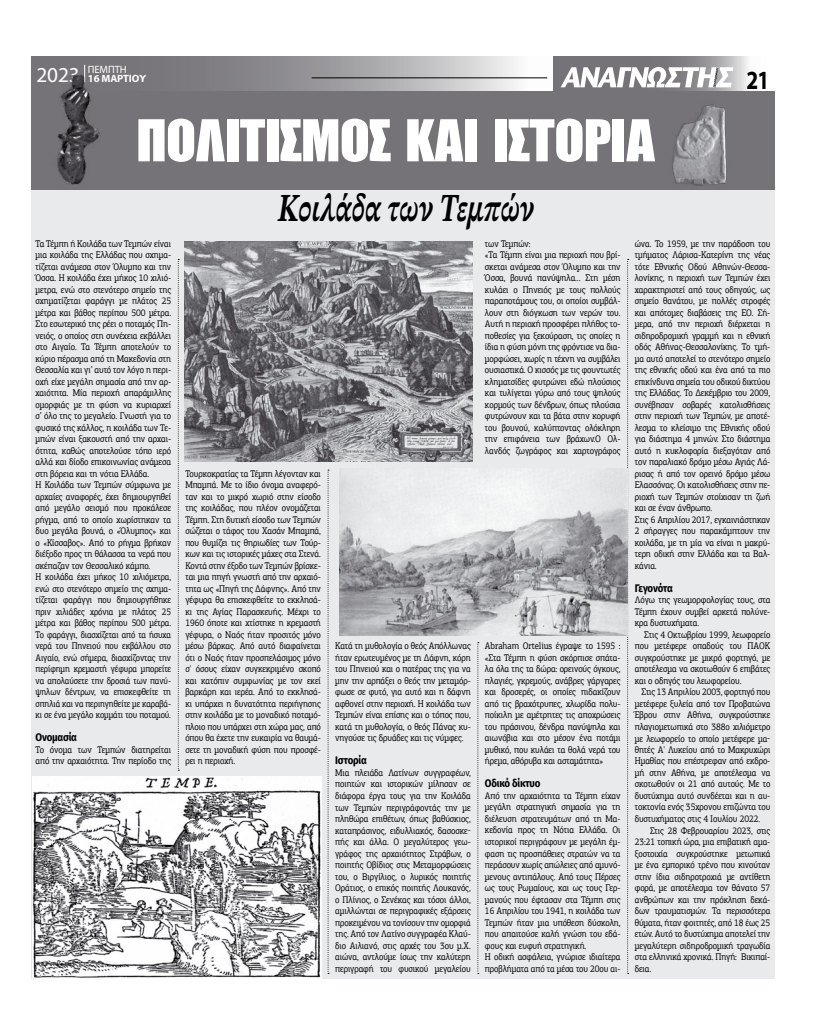
<style>
.page{position:relative;width:823px;height:1035px;background:#fff}
.page>*{position:absolute;margin:0;border:0;box-sizing:border-box;transform-origin:0 0}
.t1{font:900 56px "PF Fusion Sans";letter-spacing:-.02em;color:#fff;scale:1.06 1}
.t2{font:italic 700 39.6px "STIX Two Text";letter-spacing:.01em;color:#000;scale:.7 1}
.t3{font:700 26.3px "Myriad Pro";color:#000;scale:.81 1}
.t4{font:700 11px "Fira Sans";letter-spacing:-.02em;color:#000;scale:.88 1}
.t5{font:700 10.6px/9.4px "Myriad Pro";letter-spacing:-.01em;color:#fff}
.t6{font:9.7px/11.5px "PF Agora Slab Pro";letter-spacing:-.01em;color:#000;text-align:justify;scale:.88 1}
.s1{font-weight:400}
.s2{font-weight:400;font-size:21.3px}
</style>
<div class="page">
<svg style="left:556px;top:57px;width:192px;height:34px;fill:#767479"></svg>
<svg style="left:31px;top:57px;width:525px;height:34px"></svg>
<svg style="left:560px;top:67px;width:173px;height:20px"></svg>
<hr style="left:311px;top:78px;width:236px;height:1px;background:#000">
<div style="left:31px;top:190px;width:743px;height:788px;background:#e9eaeb"></div>
<div style="left:31px;top:91px;width:743px;height:98px;background:#757378"></div>
<img style="left:48px;top:70px;width:54px;height:115px">
<img style="left:662px;top:86px;width:76px;height:100px">
<svg style="left:178px;top:259px;width:1px;height:511px"></svg>
<svg style="left:327px;top:469px;width:2px;height:505px"></svg>
<svg style="left:477px;top:642px;width:1px;height:332px"></svg>
<svg style="left:626px;top:259px;width:2px;height:715px"></svg>
<img style="left:184px;top:241px;width:288px;height:220px">
<img style="left:33px;top:776px;width:288px;height:202px">
<img style="left:339px;top:468px;width:288px;height:167px">
<p class="t5" style="left:37px;top:64px;width:111px;text-indent:51px"><span class="s1">ΠΕΜΠΤΗ<br></span><span class="s2">2023</span> 16 ΜΑΡΤΙΟΥ</p>
<h3 class="t3" style="left:746px;top:63px;width:29px">21</h3>
<h1 class="t1" style="left:136px;top:106px;width:491px">ΠΟΛΙΤΙΣΜΌΣ ΚΑΙ ΙΣΤΟΡΙΑ</h1>
<h2 class="t2" style="left:278px;top:180px;width:367px">Κοιλάδα των Τεμπών</h2>
<p class="t6" style="left:36px;top:238px;width:155px;text-align:left">Τα Τέμπη ή Κοιλάδα των Τεμπών είναι μια κοιλάδα της Ελλάδας που σχημα&shy;τίζεται ανάμεσα στον Όλυμπο και την Όσσα. Η κοιλάδα έχει μήκος 10 χιλιό&shy;μετρα, ενώ στο στενότερο σημείο της σχηματίζεται φαράγγι με πλάτος 25 μέτρα και βάθος περίπου 500 μέτρα.<br>Στο εσωτερικό της ρέει ο ποταμός Πη&shy;νειός, ο οποίος στη συνέχεια εκβάλλει στο Αιγαίο. Τα Τέμπη αποτελούν το κύριο πέρασμα από τη Μακεδονία στη Θεσσαλία και γι’ αυτό τον λόγο η περι&shy;οχή είχε μεγάλη σημασία από την αρ&shy;χαιότητα. Μία περιοχή απαράμιλλης ομορφιάς με τη φύση να κυριαρχεί σ’ όλο της το μεγαλείο. Γνωστή για το φυσικό της κάλλος, η κοιλάδα των Τε&shy;μπών είναι ξακουστή από την αρχαι&shy;ότητα, καθώς αποτελούσε τόπο ιερό αλλά και δίοδο επικοινωνίας ανάμεσα στη βόρεια και τη νότια Ελλάδα.<br>Η Κοιλάδα των Τεμπών σύμφωνα με αρχαίες αναφορές, έχει δημιουργηθεί από μεγάλο σεισμό που προκάλεσε ρήγμα, από το οποίο χωρίστηκαν τα δυο μεγάλα βουνά, ο «Όλυμπος» και ο «Κίσσαβος». Από το ρήγμα βρήκαν διέξοδο προς τη θάλασσα τα νερά που σκέπαζαν τον Θεσσαλικό κάμπο.<br>Η κοιλάδα έχει μήκος 10 χιλιόμετρα, ενώ στο στενότερο σημείο της σχημα&shy;τίζεται φαράγγι που δημιουργήθηκε πριν χιλιάδες χρόνια με πλάτος 25 μέτρα και βάθος περίπου 500 μέτρα.<br>Το φαράγγι, διασχίζεται από τα ήσυχα νερά του Πηνειού που εκβάλλου στο Αιγαίο, ενώ σήμερα, διασχίζοντας την περίφημη κρεμαστή γέφυρα μπορείτε να απολαύσετε την δροσιά των πανύ&shy;ψηλων δέντρων, να επισκεφθείτε τη σπηλιά και να περιηγηθείτε με καραβά&shy;κι σε ένα μεγάλο κομμάτι του ποταμού.</p>
<p class="t4" style="left:36px;top:728px;width:49px">Ονομασία</p>
<p class="t6" style="left:36px;top:744px;width:155px">Το όνομα των Τεμπών διατηρείται από την αρχαιότητα. Την περίοδο της</p>
<p class="t6" style="left:634px;top:238px;width:155px;text-align:left">ώνα. Το 1959, με την παράδοση του τμήματος Λάρισα-Κατερίνη της νέας τότε Εθνικής Οδού Αθηνών-Θεσσα&shy;λονίκης, η περιοχή των Τεμπών έχει χαρακτηριστεί από τους οδηγούς, ως σημείο θανάτου, με πολλές στροφές και απότομες διαβάσεις της ΕΟ. Σή&shy;μερα, από την περιοχή διέρχεται η σιδηροδρομική γραμμή και η εθνική οδός Αθήνας-Θεσσαλονίκης. Το τμή&shy;μα αυτό αποτελεί το στενότερο σημείο της εθνικής οδού και ένα από τα πιο επικίνδυνα σημεία του οδικού δικτύου της Ελλάδας. Το Δεκέμβριο του 2009, συνέβησαν σοβαρές κατολισθήσεις στην περιοχή των Τεμπών, με αποτέ&shy;λεσμα το κλείσιμο της Εθνικής οδού για διάστημα 4 μηνών. Στο διάστημα αυτό η κυκλοφορία διεξαγόταν από τον παραλιακό δρόμο μέσω Αγιάς Λά&shy;ρισας ή από τον ορεινό δρόμο μέσω<br>Ελασσόνας. Οι κατολισθήσεις στην πε&shy;ριοχή των Τεμπών στοίχισαν τη ζωή και σε έναν άνθρωπο.<br>Στις 6 Απριλίου 2017, εγκαινιάστηκαν<br>2 σήραγγες που παρακάμπτουν την κοιλάδα, με τη μία να είναι η μακρύ&shy;τερη οδική στην Ελλάδα και τα Βαλ&shy;κάνια.</p>
<p class="t4" style="left:634px;top:579px;width:45px">Γεγονότα</p>
<p class="t6" style="left:634px;top:594px;width:155px">Λόγω της γεωμορφολογίας τους, στα Τέμπη έχουν συμβεί αρκετά πολύνε&shy;κρα δυστυχήματα.</p>
<p class="t6" style="left:634px;top:629px;width:155px;text-indent:9px">Στις 4 Οκτωβρίου 1999, λεωφορείο που μετέφερε οπαδούς του ΠΑΟΚ συγκρούστηκε με μικρό φορτηγό, με αποτέλεσμα να σκοτωθούν 6 επιβάτες και ο οδηγός του λεωφορείου.</p>
<p class="t6" style="left:634px;top:686px;width:155px;text-indent:7px">Στις 13 Απριλίου 2003, φορτηγό που μετέφερε ξυλεία από τον Προβατώνα Έβρου στην Αθήνα, συγκρούστηκε πλαγιομετωπικά στο 388ο χιλιόμετρο με λεωφορείο το οποίο μετέφερε μα&shy;θητές Α' Λυκείου από το Μακρυχώρι Ημαθίας που επέστρεφαν από εκδρο&shy;μή στην Αθήνα, με αποτέλεσμα να σκοτωθούν οι 21 από αυτούς. Με το δυστύχημα αυτό συνδέεται και η αυ&shy;τοκτονία ενός 35χρονου επιζώντα του δυστυχήματος στις 4 Ιουλίου 2022.</p>
<p class="t6" style="left:634px;top:824px;width:155px;text-indent:15px">Στις 28 Φεβρουαρίου 2023, στις 23:21 τοπική ώρα, μια επιβατική αμα&shy;ξοστοιχία συγκρούστηκε μετωπικά με ένα εμπορικό τρένο που κινούταν στην ίδια σιδηροτροχιά με αντίθετη φορά, με αποτέλεσμα τον θάνατο 57 ανθρώπων και την πρόκληση δεκά&shy;δων τραυματισμών. Τα περισσότερα θύματα, ήταν φοιτητές, από 18 έως 25 ετών. Αυτό το δυστύχημα αποτελεί την μεγαλύτερη σιδηροδρομική τραγωδία στα ελληνικά χρονικά. Πηγή: Βικιπαί&shy;δεια.</p>
<p class="t6" style="left:484px;top:238px;width:155px;text-align:left">των Τεμπών:<br>«Τα Τέμπη είναι μια περιοχή που βρί&shy;σκεται ανάμεσα στον Όλυμπο και την Όσσα, βουνά πανύψηλα… Στη μέση κυλάει ο Πηνειός με τους πολλούς παραποτάμους του, οι οποίοι συμβάλ&shy;λουν στη διόγκωση των νερών του.<br>Αυτή η περιοχή προσφέρει πλήθος το&shy;ποθεσίες για ξεκούραση, τις οποίες η ίδια η φύση μόνη της φρόντισε να δια&shy;μορφώσει, χωρίς η τέχνη να συμβάλει ουσιαστικά. Ο κισσός με τις φουντωτές κληματσίδες φυτρώνει εδώ πλούσιος και τυλίγεται γύρω από τους ψηλούς κορμούς των δένδρων, όπως πλούσια φυτρώνουν και τα βάτα στην κορυφή του βουνού, καλύπτοντας ολόκληρη την επιφάνεια των βράχων.Ο Ολ&shy;λανδός ζωγράφος και χαρτογράφος</p>
<p class="t6" style="left:185px;top:468px;width:155px">Τουρκοκρατίας τα Τέμπη λέγονταν και Μπαμπά. Με το ίδιο όνομα αναφερό&shy;ταν και το μικρό χωριό στην είσοδο της κοιλάδας, που πλέον ονομάζεται Τέμπη. Στη δυτική είσοδο των Τεμπών σώζεται ο τάφος του Χασάν Μπαμπά, που θυμίζει τις θηριωδίες των Τούρ&shy;κων και τις ιστορικές μάχες στα Στενά.<br>Κοντά στην έξοδο των Τεμπών βρίσκε&shy;ται μια πηγή γνωστή από την αρχαιό&shy;τητα ως «Πηγή της Δάφνης». Από την γέφυρα θα επισκεφθείτε το εκκλησά&shy;κι της Αγίας Παρασκευής. Μέχρι το 1960 όποτε και χτίστηκε η κρεμαστή γέφυρα, ο Ναός ήταν προσιτός μόνο μέσω βάρκας. Από αυτό διαφαίνεται ότι ο Ναός ήταν προσπελάσιμος μόνο σ' όσους είχαν συγκεκριμένο σκοπό και κατόπιν συμφωνίας με τον εκεί βαρκάρη και ιερέα. Από το εκκλησά&shy;κι υπάρχει η δυνατότητα περιήγησης στην κοιλάδα με το μοναδικό ποταμό&shy;πλοιο που υπάρχει στη χώρα μας, από όπου θα έχετε την ευκαιρία να θαυμά&shy;σετε τη μοναδική φύση που προσφέ&shy;ρει η περιοχή.</p>
<p class="t6" style="left:335px;top:640px;width:155px">Κατά τη μυθολογία ο θεός Απόλλωνας ήταν ερωτευμένος με τη Δάφνη, κόρη του Πηνειού και ο πατέρας της για να μην την αρπάξει ο θεός την μεταμόρ&shy;φωσε σε φυτό, για αυτό και η δάφνη αφθονεί στην περιοχή. Η κοιλάδα των Τεμπών είναι επίσης και ο τόπος που, κατά τη μυθολογία, ο θεός Πάνας κυ&shy;νηγούσε τις δρυάδες και τις νύμφες.</p>
<p class="t4" style="left:335px;top:751px;width:38px">Ιστορία</p>
<p class="t6" style="left:335px;top:767px;width:155px">Μια πλειάδα Λατίνων συγγραφέων, ποιητών και ιστορικών μίλησαν σε διάφορα έργα τους για την Κοιλάδα των Τεμπών περιγράφοντάς την με πληθώρα επιθέτων, όπως βαθύσκιος, καταπράσινος, ειδυλλιακός, δασοσκε&shy;πής και άλλα. Ο μεγαλύτερος γεω&shy;γράφος της αρχαιότητος Στράβων, ο ποιητής Οβίδιος στις Μεταμορφώσεις του, ο Βιργίλιος, ο λυρικός ποιητής Οράτιος, ο επικός ποιητής Λουκανός, ο Πλίνιος, ο Σενέκας και τόσοι άλλοι, αμιλλώνται σε περιγραφικές εξάρσεις προκειμένου να τονίσουν την ομορφιά της. Από τον Λατίνο συγγραφέα Κλαύ&shy;διο Αιλιανό, στις αρχές του 3ου μ.Χ. αιώνα, αντλούμε ίσως την καλύτερη περιγραφή του φυσικού μεγαλείου</p>
<p class="t6" style="left:484px;top:640px;width:155px">Abraham Ortelius έγραψε το 1595 : «Στα Τέμπη η φύση σκόρπισε σπάτα&shy;λα όλα της τα δώρα: ορεινούς όγκους, πλαγιές, γκρεμούς, ανάβρες γάργαρες και δροσερές, οι οποίες πιδακίζουν από τις βραχότρυπες, χλωρίδα πολυ&shy;ποίκιλη με αμέτρητες τις αποχρώσεις του πράσινου, δένδρα πανύψηλα και αιωνόβια και στο μέσον ένα ποτάμι μυθικό, που κυλάει τα θολά νερά του ήρεμα, αθόρυβα και ασταμάτητα»</p>
<p class="t4" style="left:484px;top:774px;width:65px">Οδικό δίκτυο</p>
<p class="t6" style="left:484px;top:790px;width:155px;text-align:left">Από την αρχαιότητα τα Τέμπη είχαν μεγάλη στρατηγική σημασία για τη διέλευση στρατευμάτων από τη Μα&shy;κεδονία προς τη Νότια Ελλάδα. Οι ιστορικοί περιγράφουν με μεγάλη έμ&shy;φαση τις προσπάθειες στρατών να τα περάσουν χωρίς απώλειες από αμυνό&shy;μενους αντιπάλους. Από τους Πέρσες ως τους Ρωμαίους, και ως τους Γερ&shy;μανούς που έφτασαν στα Τέμπη στις 16 Απριλίου του 1941, η κοιλάδα των Τεμπών ήταν μια υπόθεση δύσκολη, που απαιτούσε καλή γνώση του εδά&shy;φους και ευφυή στρατηγική.<br>Η οδική ασφάλεια, γνώρισε ιδιαίτερα προβλήματα από τα μέσα του 20ου αι-</p>
</div>
